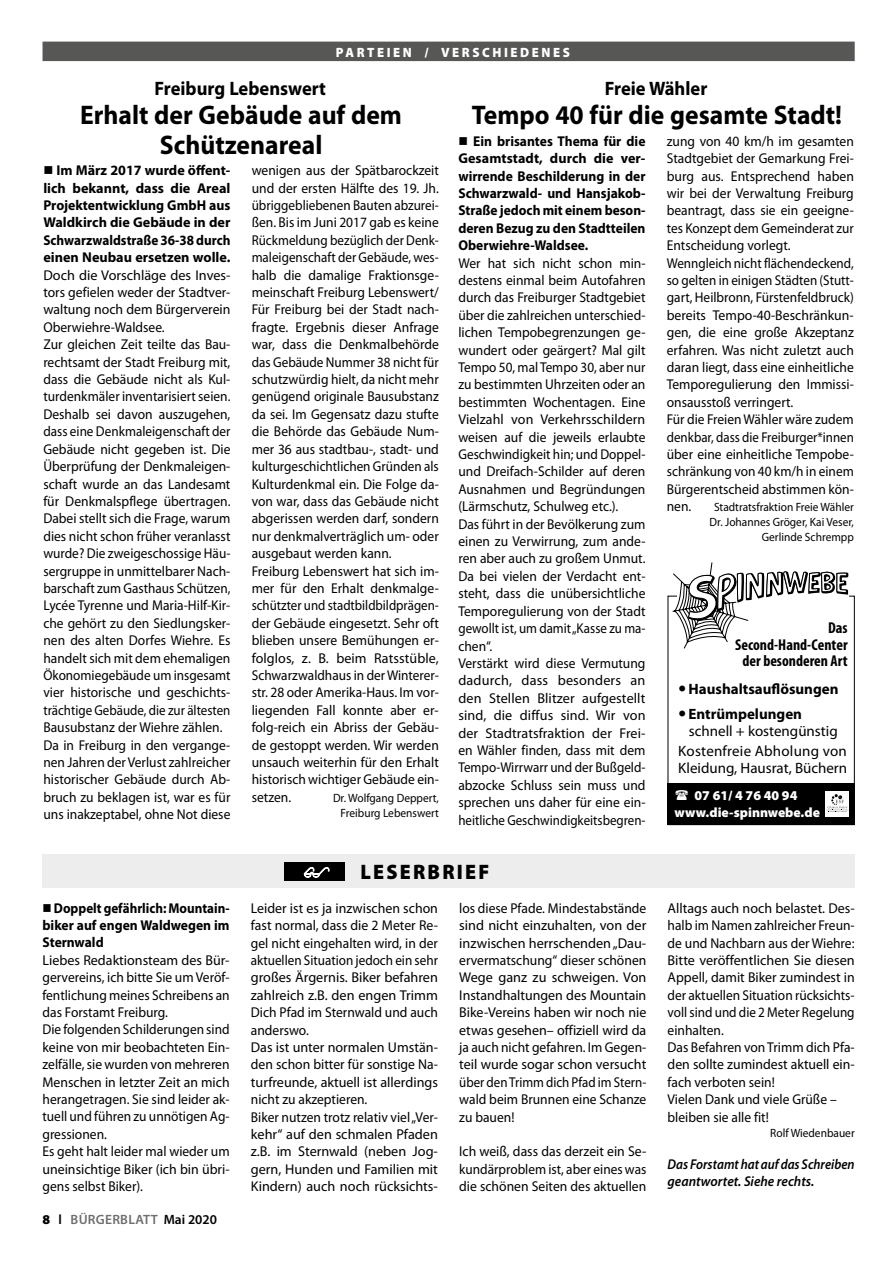
<style>
.page{position:relative;width:893px;height:1263px;background:#fff}
.page>*{position:absolute;margin:0;border:0;box-sizing:border-box;transform-origin:0 0}
.t1{font:700 27px/30px "Myriad Pro";color:#000;text-align:center;scale:.95 1}
.t2{font:900 21px "Myriad Pro";letter-spacing:.11em;color:#000;scale:.95 1}
.t3{font:700 19.5px "Myriad Pro";color:#000;scale:.95 1}
.t4{font:700 condensed 15.75px/16.5px "Myriad Pro";color:#000;text-align:right}
.t5{font:15px/20.7px "Myriad Pro";color:#000;text-align:center}
.t6{font:700 15px/25px "Myriad Pro";color:#000}
.t7{font:14.25px/17.4px "Myriad Pro";color:#000;scale:.95 1}
.t8{font:14.25px/17.4px "Myriad Pro";color:#000}
.t9{font:700 14.25px/17.4px "Myriad Pro";color:#000;text-align:justify;scale:.95 1}
.t10{font:700 14.25px/17.4px "Myriad Pro";color:#000;text-align:justify}
.t11{font:14.25px/17.4px "Myriad Pro";color:#000;text-align:justify;scale:.96 1}
.t12{font:700 14.25px/17.4px "Myriad Pro";color:#000;text-align:justify;scale:.92 1}
.t13{font:italic 600 14.25px/17.4px "Myriad Pro";color:#000;scale:.9 1}
.t14{font:900 13.5px/16.5px "Myriad Pro";color:#fff;text-align:center}
.t15{font:900 13.5px "Myriad Pro";letter-spacing:.2em;color:#fff;scale:.95 1}
.t16{font:600 13.5px "Myriad Pro";letter-spacing:.02em;color:#706f6f}
.t17{font:12px/15px "Myriad Pro";color:#000;text-align:right;scale:.95 1}
.s1{font-weight:900;color:#000}
.s2{color:#000}
</style>
<div class="page">
<div style="left:43px;top:42px;width:812px;height:19px;background:#575756"></div>
<div style="left:668px;top:783px;width:187px;height:42px;background:#000"></div>
<svg style="left:673px;top:562px;width:175px;height:86px"></svg>
<div style="left:825px;top:791px;width:24px;height:25px;background:#fff"></div>
<svg style="left:826px;top:794px;width:23px;height:18px"></svg>
<div style="left:43px;top:855px;width:812px;height:33px;background:#ededed"></div>
<div style="left:284px;top:862px;width:61px;height:19px;background:#000"></div>
<h3 class="t3" style="left:154px;top:76px;width:182px">Freiburg Lebenswert</h3>
<p class="t15" style="left:336px;top:45px;width:248px">PARTEIEN / VERSCHIEDENES</p>
<h3 class="t3" style="left:605px;top:76px;width:109px">Freie Wähler</h3>
<h1 class="t1" style="left:80px;top:99px;width:340px">Erhalt der Gebäude auf dem<br>Schützenareal</h1>
<p class="t7" style="left:252px;top:162px;width:198px">wenigen aus der Spätbarockzeit und der ersten Hälfte des 19. Jh. übriggebliebenen Bauten abzurei&shy;ßen. Bis im Juni 2017 gab es keine<br>Rückmeldung bezüglich der Denk&shy;maleigenschaft der Gebäude, wes&shy;halb die damalige Fraktionsge&shy;meinschaft Freiburg Lebenswert/<br>Für Freiburg bei der Stadt nach&shy;fragte. Ergebnis dieser Anfrage war, dass die Denkmalbehörde das Gebäude Nummer 38 nicht für schutzwürdig hielt, da nicht mehr genügend originale Bausubstanz da sei. Im Gegensatz dazu stufte die Behörde das Gebäude Num&shy;mer 36 aus stadtbau-, stadt- und kulturgeschichtlichen Gründen als<br>Kulturdenkmal ein. Die Folge da&shy;von war, dass das Gebäude nicht abgerissen werden darf, sondern nur denkmalverträglich um- oder ausgebaut werden kann.<br>Freiburg Lebenswert hat sich im&shy;mer für den Erhalt denkmalge&shy;schützter und stadtbildbildprägen&shy;der Gebäude eingesetzt. Sehr oft blieben unsere Bemühungen er&shy;folglos, z. B. beim Ratsstüble,<br>Schwarzwaldhaus in der Winterer&shy;str. 28 oder Amerika-Haus. Im vor&shy;liegenden Fall konnte aber er&shy;folg-reich ein Abriss der Gebäu&shy;de gestoppt werden. Wir werden unsauch weiterhin für den Erhalt historisch wichtiger Gebäude ein&shy;setzen.</p>
<p class="t10" style="left:43px;top:161px;width:189px">■ Im März 2017 wurde öffent&shy;lich bekannt, dass die Areal Projektentwicklung GmbH aus Waldkirch die Gebäude in der Schwarzwaldstraße 36-38 durch einen Neubau ersetzen wolle.</p>
<p class="t8" style="left:43px;top:266px;width:189px">Doch die Vorschläge des Inves&shy;tors gefielen weder der Stadtver&shy;waltung noch dem Bürgerverein<br>Oberwiehre-Waldsee.<br>Zur gleichen Zeit teilte das Bau&shy;rechtsamt der Stadt Freiburg mit, dass die Gebäude nicht als Kul&shy;turdenkmäler inventarisiert seien.<br>Deshalb sei davon auszugehen, dass eine Denkmaleigenschaft der<br>Gebäude nicht gegeben ist. Die<br>Überprüfung der Denkmaleigen&shy;schaft wurde an das Landesamt für Denkmalspflege übertragen.<br>Dabei stellt sich die Frage, warum dies nicht schon früher veranlasst wurde? Die zweigeschossige Häu&shy;sergruppe in unmittelbarer Nach&shy;barschaft zum Gasthaus Schützen,<br>Lycée Tyrenne und Maria-Hilf-Kir&shy;che gehört zu den Siedlungsker&shy;nen des alten Dorfes Wiehre. Es handelt sich mit dem ehemaligen<br>Ökonomiegebäude um insgesamt vier historische und geschichts&shy;trächtige Gebäude, die zur ältesten<br>Bausubstanz der Wiehre zählen.<br>Da in Freiburg in den vergange&shy;nen Jahren der Verlust zahlreicher historischer Gebäude durch Ab&shy;bruch zu beklagen ist, war es für uns inakzeptabel, ohne Not diese</p>
<p class="t17" style="left:333px;top:790px;width:113px">Dr. Wolfgang Deppert,<br>Freiburg Lebenswert</p>
<h1 class="t1" style="left:472px;top:99px;width:391px">Tempo 40 für die gesamte Stadt!</h1>
<p class="t9" style="left:458px;top:132px;width:198px">■ Ein brisantes Thema für die Gesamtstadt, durch die ver&shy;wirrende Beschilderung in der Schwarzwald- und Hansjakob-Straße jedoch mit einem beson&shy;deren Bezug zu den Stadtteilen Oberwiehre-Waldsee.</p>
<p class="t7" style="left:458px;top:254px;width:198px">Wer hat sich nicht schon min&shy;destens einmal beim Autofahren durch das Freiburger Stadtgebiet über die zahlreichen unterschied&shy;lichen Tempobegrenzungen ge&shy;wundert oder geärgert? Mal gilt<br>Tempo 50, mal Tempo 30, aber nur zu bestimmten Uhrzeiten oder an bestimmten Wochentagen. Eine<br>Vielzahl von Verkehrsschildern weisen auf die jeweils erlaubte<br>Geschwindigkeit hin; und Doppel&shy;und Dreifach-Schilder auf deren<br>Ausnahmen und Begründungen (Lärmschutz, Schulweg etc.).<br>Das führt in der Bevölkerung zum einen zu Verwirrung, zum ande&shy;ren aber auch zu großem Unmut.<br>Da bei vielen der Verdacht ent&shy;steht, dass die unübersichtliche<br>Temporegulierung von der Stadt gewollt ist, um damit „Kasse zu ma&shy;chen“.<br>Verstärkt wird diese Vermutung dadurch, dass besonders an den Stellen Blitzer aufgestellt sind, die diffus sind. Wir von der Stadtratsfraktion der Frei&shy;en Wähler finden, dass mit dem<br>Tempo-Wirrwarr und der Bußgeld&shy;abzocke Schluss sein muss und sprechen uns daher für eine ein&shy;heitliche Geschwindigkeitsbegren-</p>
<p class="t7" style="left:667px;top:132px;width:199px">zung von 40 km/h im gesamten<br>Stadtgebiet der Gemarkung Frei&shy;burg aus. Entsprechend haben wir bei der Verwaltung Freiburg beantragt, dass sie ein geeigne&shy;tes Konzept dem Gemeinderat zur<br>Entscheidung vorlegt.<br>Wenngleich nicht flächendeckend, so gelten in einigen Städten (Stutt&shy;gart, Heilbronn, Fürstenfeldbruck) bereits Tempo-40-Beschränkun&shy;gen, die eine große Akzeptanz erfahren. Was nicht zuletzt auch daran liegt, dass eine einheitliche<br>Temporegulierung den Immissi&shy;onsausstoß verringert.<br>Für die Freien Wähler wäre zudem denkbar, dass die Freiburger*innen über eine einheitliche Tempobe&shy;schränkung von 40 km/h in einem<br>Bürgerentscheid abstimmen kön&shy;nen.</p>
<p class="t17" style="left:710px;top:500px;width:153px">Stadtratsfraktion Freie Wähler<br>Dr. Johannes Gröger, Kai Veser,<br>Gerlinde Schrempp</p>
<p class="t4" style="left:735px;top:619px;width:114px">Das<br>Second-Hand-Center der besonderen Art</p>
<p class="t6" style="left:688px;top:676px;width:152px">Haushaltsauflösungen<br>Entrümpelungen</p>
<p class="t5" style="left:678px;top:720px;width:170px">schnell + kostengünstig<br>Kostenfreie Abholung von</p>
<p class="t5" style="left:678px;top:757px;width:171px">Kleidung, Hausrat, Büchern</p>
<p class="t14" style="left:675px;top:788px;width:147px">07 61/ 4 76 40 94 www.die-spinnwebe.de</p>
<p class="t12" style="left:43px;top:898px;width:205px">■ Doppelt gefährlich: Mountain&shy;biker auf engen Waldwegen im Sternwald</p>
<p class="t8" style="left:43px;top:951px;width:189px">Liebes Redaktionsteam des Bür&shy;gervereins, ich bitte Sie um Veröf&shy;fentlichung meines Schreibens an das Forstamt Freiburg.<br>Die folgenden Schilderungen sind keine von mir beobachteten Ein&shy;zelfälle, sie wurden von mehreren<br>Menschen in letzter Zeit an mich herangetragen. Sie sind leider ak&shy;tuell und führen zu unnötigen Ag&shy;gressionen.<br>Es geht halt leider mal wieder um uneinsichtige Biker (ich bin übri&shy;gens selbst Biker).</p>
<p class="t16" style="left:43px;top:1211px;width:176px"><span class="s1">8</span> <span class="s2">l</span> BÜRGERBLATT <span class="s2">Mai 2020</span></p>
<h2 class="t2" style="left:361px;top:860px;width:137px">LESERBRIEF</h2>
<p class="t7" style="left:459px;top:899px;width:198px;text-align:justify">los diese Pfade. Mindestabstände sind nicht einzuhalten, von der inzwischen herrschenden „Dau&shy;ervermatschung“ dieser schönen Wege ganz zu schweigen. Von Instandhaltungen des Mountain Bike-Vereins haben wir noch nie etwas gesehen– offiziell wird da ja auch nicht gefahren. Im Gegen&shy;teil wurde sogar schon versucht über den Trimm dich Pfad im Stern&shy;wald beim Brunnen eine Schanze zu bauen!</p>
<p class="t11" style="left:459px;top:1143px;width:196px">Ich weiß, dass das derzeit ein Se&shy;kundärproblem ist, aber eines was die schönen Seiten des aktuellen</p>
<p class="t8" style="left:251px;top:899px;width:189px">Leider ist es ja inzwischen schon fast normal, dass die 2 Meter Re&shy;gel nicht eingehalten wird, in der aktuellen Situation jedoch ein sehr großes Ärgernis. Biker befahren zahlreich z.B. den engen Trimm<br>Dich Pfad im Sternwald und auch anderswo.<br>Das ist unter normalen Umstän&shy;den schon bitter für sonstige Na&shy;turfreunde, aktuell ist allerdings nicht zu akzeptieren.<br>Biker nutzen trotz relativ viel „Ver&shy;kehr“ auf den schmalen Pfaden z.B. im Sternwald (neben Jog&shy;gern, Hunden und Familien mit<br>Kindern) auch noch rücksichts-</p>
<p class="t8" style="left:668px;top:899px;width:189px">Alltags auch noch belastet. Des&shy;halb im Namen zahlreicher Freun&shy;de und Nachbarn aus der Wiehre:<br>Bitte veröffentlichen Sie diesen<br>Appell, damit Biker zumindest in der aktuellen Situation rücksichts&shy;voll sind und die 2 Meter Regelung einhalten.<br>Das Befahren von Trimm dich Pfa&shy;den sollte zumindest aktuell ein&shy;fach verboten sein!<br>Vielen Dank und viele Grüße – bleiben sie alle fit!</p>
<p class="t17" style="left:770px;top:1125px;width:90px">Rolf Wiedenbauer</p>
<p class="t13" style="left:668px;top:1155px;width:209px">Das Forstamt hat auf das Schreiben geantwortet. Siehe rechts.</p>
</div>
